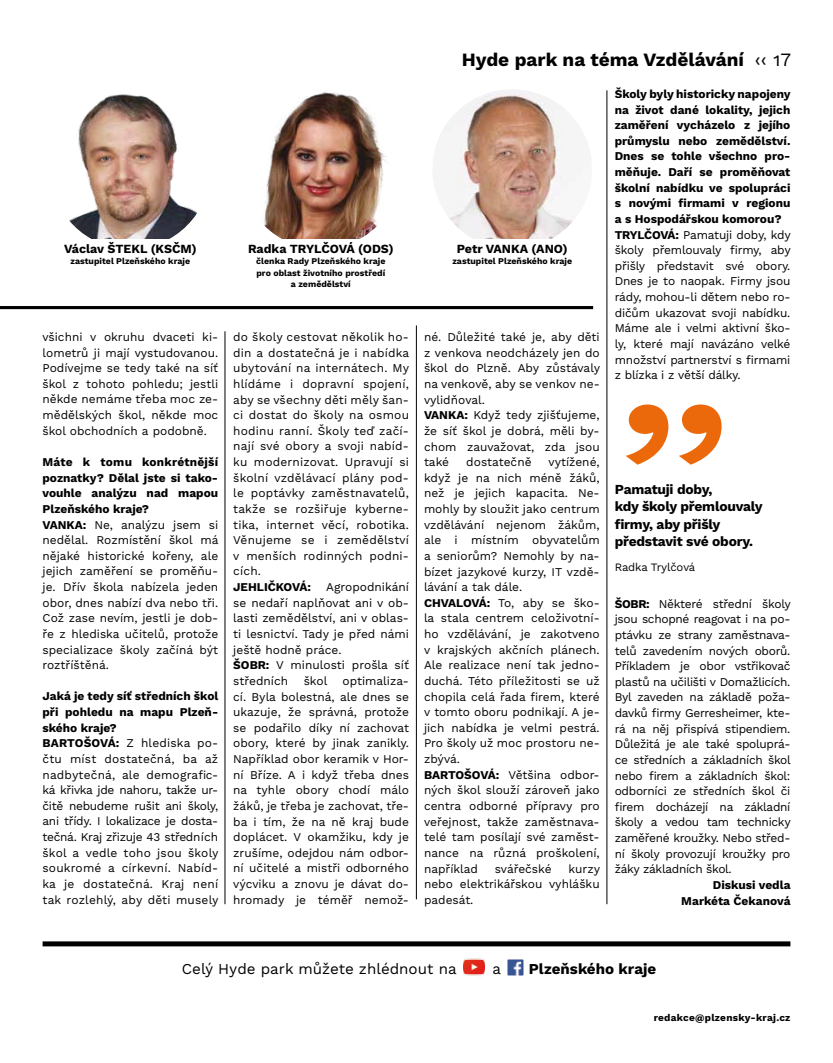
<style>
.page{position:relative;width:833px;height:1063px;background:#fff}
.page>*{position:absolute;margin:0;border:0;box-sizing:border-box;transform-origin:0 0}
.t1{font:226.12px "Work Sans";color:#eb690b;scale:1.25 1}
.t2{font:700 18.75px "Work Sans";color:#000}
.t3{font:15.12px "Work Sans";color:#000}
.t4{font:700 15.12px "Work Sans";color:#000}
.t5{font:700 13.75px/17.5px "Work Sans";letter-spacing:-.015em;color:#000}
.t6{font:700 12.38px "Work Sans";color:#000}
.t7{font:11.88px/15.6px "Work Sans";color:#000;text-align:justify}
.t8{font:700 11.88px/15.6px "Work Sans";color:#000}
.t9{font:11.25px "Work Sans";letter-spacing:-.01em;color:#000}
.t10{font:700 10px "Work Sans";letter-spacing:.025em;color:#000}
.t11{font:700 8.75px/11.2px "Work Sans";color:#000;text-align:center}
.s1{font-weight:700}
.s2{font-weight:400}
</style>
<div class="page">
<div style="left:43px;top:941px;width:747px;height:5px;background:#000"></div>
<img style="left:508px;top:960px;width:15px;height:15px">
<hr style="left:225px;top:331px;width:1px;height:573px;background:#000">
<hr style="left:606px;top:90px;width:1px;height:814px;background:#000">
<hr style="left:416px;top:325px;width:1px;height:574px;background:#000">
<img style="left:463px;top:958px;width:22px;height:18px">
<img style="left:50px;top:89px;width:160px;height:160px;border-radius:80px">
<img style="left:241px;top:89px;width:160px;height:160px;border-radius:80px">
<img style="left:432px;top:89px;width:160px;height:160px;border-radius:80px">
<div style="left:50px;top:239px;width:160px;height:68px;background:#fff"></div>
<div style="left:241px;top:239px;width:160px;height:68px;background:#fff"></div>
<div style="left:432px;top:239px;width:160px;height:68px;background:#fff"></div>
<hr style="left:0;top:306px;width:593px;height:3px;background:#000">
<p class="t6" style="left:64px;top:242px;width:61px">Václav Štek</p>
<p class="t6" style="left:140px;top:242px;width:58px">l (KSČM)</p>
<p class="t11" style="left:70px;top:256px;width:121px">zastupitel Plzeňského kraje</p>
<p class="t6" style="left:248px;top:242px;width:83px">Radka Trylčov</p>
<p class="t6" style="left:346px;top:242px;width:49px">á (ODS)</p>
<p class="t11" style="left:256px;top:256px;width:131px">členka Rady Plzeňského kraje pro oblast životního prostředí a zemědělství</p>
<p class="t7" style="left:43px;top:330px;width:177px">všichni v okruhu dvaceti ki&shy;lometrů ji mají vystudovanou.<br>Podívejme se tedy také na síť škol z tohoto pohledu; jestli někde nemáme třeba moc ze&shy;mědělských škol, někde moc škol obchodních a podobně.</p>
<p class="t7" style="left:43px;top:455px;width:177px;text-align:left"><span class="s1">Máte k tomu konkrétnější poznatky? Dělal jste si tako&shy;vouhle analýzu nad mapou<br>Plzeňského kraje?<br>Vanka:</span> Ne, analýzu jsem si nedělal. Rozmístění škol má nějaké historické kořeny, ale jejich zaměření se proměňu&shy;je. Dřív škola nabízela jeden obor, dnes nabízí dva nebo tři.<br>Což zase nevím, jestli je dob&shy;ře z hlediska učitelů, protože specializace školy začíná být roztříštěná.</p>
<p class="t8" style="left:43px;top:689px;width:177px">Jaká je tedy síť středních škol při pohledu na mapu Plzeň&shy;ského kraje?<br>Bartošov</p>
<p class="t7" style="left:43px;top:736px;width:177px;text-indent:65px"><span class="s1">á:</span> Z hlediska po&shy;čtu míst dostatečná, ba až nadbytečná, ale demografic&shy;ká křivka jde nahoru, takže ur&shy;čitě nebudeme rušit ani školy, ani třídy. I lokalizace je dosta&shy;tečná. Kraj zřizuje 43 středních škol a vedle toho jsou školy soukromé a církevní. Nabíd&shy;ka je dostatečná. Kraj není tak rozlehlý, aby děti musely</p>
<p class="t7" style="left:233px;top:330px;width:177px">do školy cestovat několik ho&shy;din a dostatečná je i nabídka ubytování na internátech. My hlídáme i dopravní spojení, aby se všechny děti měly šan&shy;ci dostat do školy na osmou hodinu ranní. Školy teď začí&shy;nají své obory a svoji nabíd&shy;ku modernizovat. Upravují si školní vzdělávací plány pod&shy;le poptávky zaměstnavatelů, takže se rozšiřuje kyberne&shy;tika, internet věcí, robotika.<br>Věnujeme se i zemědělství v menších rodinných podni&shy;cích.</p>
<p class="t8" style="left:233px;top:580px;width:9px">Jeh</p>
<p class="t8" style="left:257px;top:580px;width:16px">ličkov</p>
<p class="t8" style="left:299px;top:580px;width:13px">á:</p>
<p class="t7" style="left:233px;top:580px;width:177px;text-indent:93px">Agropodnikání se nedaří naplňovat ani v ob&shy;lasti zemědělství, ani v oblas&shy;ti lesnictví. Tady je před námi ještě hodně práce.</p>
<p class="t8" style="left:233px;top:658px;width:17px">Šobr</p>
<p class="t7" style="left:233px;top:658px;width:177px;text-indent:33px"><span class="s1">:</span> V minulosti prošla síť středních</p>
<p class="t7" style="left:304px;top:674px;width:25px">škol</p>
<p class="t7" style="left:233px;top:674px;width:177px;text-indent:109px">optimaliza&shy;cí. Byla bolestná, ale dnes se ukazuje, že správná, protože se podařilo díky ní zachovat obory, které by jinak zanikly.<br>Například obor keramik v Hor&shy;ní Bříze. A i když třeba dnes na tyhle obory chodí málo žáků, je třeba je zachovat, tře&shy;ba i tím, že na ně kraj bude doplácet. V okamžiku, kdy je zrušíme, odejdou nám odbor&shy;ní učitelé a mistři odborného výcviku a znovu je dávat do&shy;hromady je téměř nemož-</p>
<h2 class="t2" style="left:462px;top:48px;width:331px">Hyde park na téma Vzdělávání <span class="s2">‹‹ 17</span></h2>
<p class="t6" style="left:457px;top:242px;width:112px">Petr Vanka (AN O)</p>
<p class="t11" style="left:452px;top:256px;width:121px">zastupitel Plzeňského kraje</p>
<p class="t7" style="left:424px;top:330px;width:177px;text-align:left">né. Důležité také je, aby děti z venkova neodcházely jen do škol do Plzně. Aby zůstávaly na venkově, aby se venkov ne&shy;vylidňoval.<br><span class="s1">Vanka:</span> Když tedy zjišťujeme, že síť škol je dobrá, měli by&shy;chom zauvažovat, zda jsou také</p>
<p class="t7" style="left:424px;top:455px;width:177px;text-align:left;text-indent:124px">vytížené, když je na nich méně žáků, než je jejich kapacita. Ne&shy;mohly by sloužit jako centrum vzdělávání nejenom žákům, ale i místním obyvatelům a seniorům? Nemohly by na&shy;bízet jazykové kurzy, IT vzdě&shy;lávání a tak dále.<br><span class="s1">Chvalová:</span> To, aby se ško&shy;la stala centrem celoživotní&shy;ho vzdělávání, je zakotveno v krajských akčních plánech.<br>Ale realizace není tak jedno&shy;duchá. Této příležitosti se už chopila celá řada firem, které v tomto oboru podnikají. A je&shy;jich nabídka je velmi pestrá.<br>Pro školy už moc prostoru ne&shy;zbývá.</p>
<p class="t8" style="left:424px;top:767px;width:26px">Bartošov</p>
<p class="t7" style="left:466px;top:455px;width:67px">dostatečně</p>
<p class="t7" style="left:424px;top:767px;width:177px;text-indent:64px"><span class="s1">á:</span> Většina odbor&shy;ných škol slouží zároveň jako centra odborné přípravy pro veřejnost, takže zaměstnava&shy;telé tam posílají své zaměst&shy;nance na různá proškolení, například</p>
<p class="t7" style="left:495px;top:861px;width:58px">svářečské</p>
<p class="t7" style="left:424px;top:861px;width:177px;text-indent:144px">kurzy nebo elektrikářskou vyhlášku padesát.</p>
<p class="t8" style="left:615px;top:87px;width:177px">Školy byly historicky napojeny na život dané lokality, jejich zaměření vycházelo z jejího průmyslu nebo zemědělství.<br>Dnes se tohle všechno pro&shy;měňuje. Daří se proměňovat školní nabídku ve spolupráci s novými firmami v regionu a s Hospodářskou komorou?<br>Trylčov</p>
<p class="t7" style="left:615px;top:227px;width:177px;text-indent:53px"><span class="s1">á:</span> Pamatuji doby, kdy školy přemlouvaly firmy, aby přišly představit své obory.<br>Dnes je to naopak. Firmy jsou rády, mohou-li dětem nebo ro&shy;dičům ukazovat svoji nabídku.<br>Máme ale i velmi aktivní ško&shy;ly, které mají navázáno velké množství partnerství s firmami z blízka i z větší dálky.</p>
<h1 class="t1" style="left:610px;top:221px;width:104px">„</h1>
<p class="t5" style="left:614px;top:481px;width:150px">Pamatuji doby,<br>kdy školy přemlouvaly firmy, aby přišly představit své obory.</p>
<p class="t9" style="left:614px;top:561px;width:82px">Radka Trylčová</p>
<p class="t8" style="left:615px;top:596px;width:17px">Šobr</p>
<p class="t7" style="left:615px;top:596px;width:178px;text-indent:32px"><span class="s1">:</span> Některé střední školy jsou schopné reagovat i na po&shy;ptávku ze strany zaměstnava&shy;telů zavedením nových oborů.<br>Příkladem je obor vstřikovač plastů na učilišti v Domažlicích.<br>Byl zaveden na základě poža&shy;davků firmy Gerresheimer, kte&shy;rá na něj přispívá stipendiem.<br>Důležitá je ale také spoluprá&shy;ce středních a základních škol nebo firem a základních škol: odborníci ze středních škol či firem docházejí na základní školy a vedou tam technicky zaměřené kroužky. Nebo střed&shy;ní školy provozují kroužky pro žáky základních škol.</p>
<p class="t8" style="left:681px;top:878px;width:111px;text-align:right">Diskusi vedla<br>Markéta Čekanová</p>
<p class="t3" style="left:182px;top:960px;width:276px">Celý Hyde park můžete zhlédnout na</p>
<p class="t3" style="left:492px;top:960px;width:10px">a</p>
<p class="t4" style="left:529px;top:960px;width:129px">Plzeňského kraje</p>
<p class="t10" style="left:653px;top:1012px;width:138px">redakce@plzensky-kraj.cz</p>
</div>
